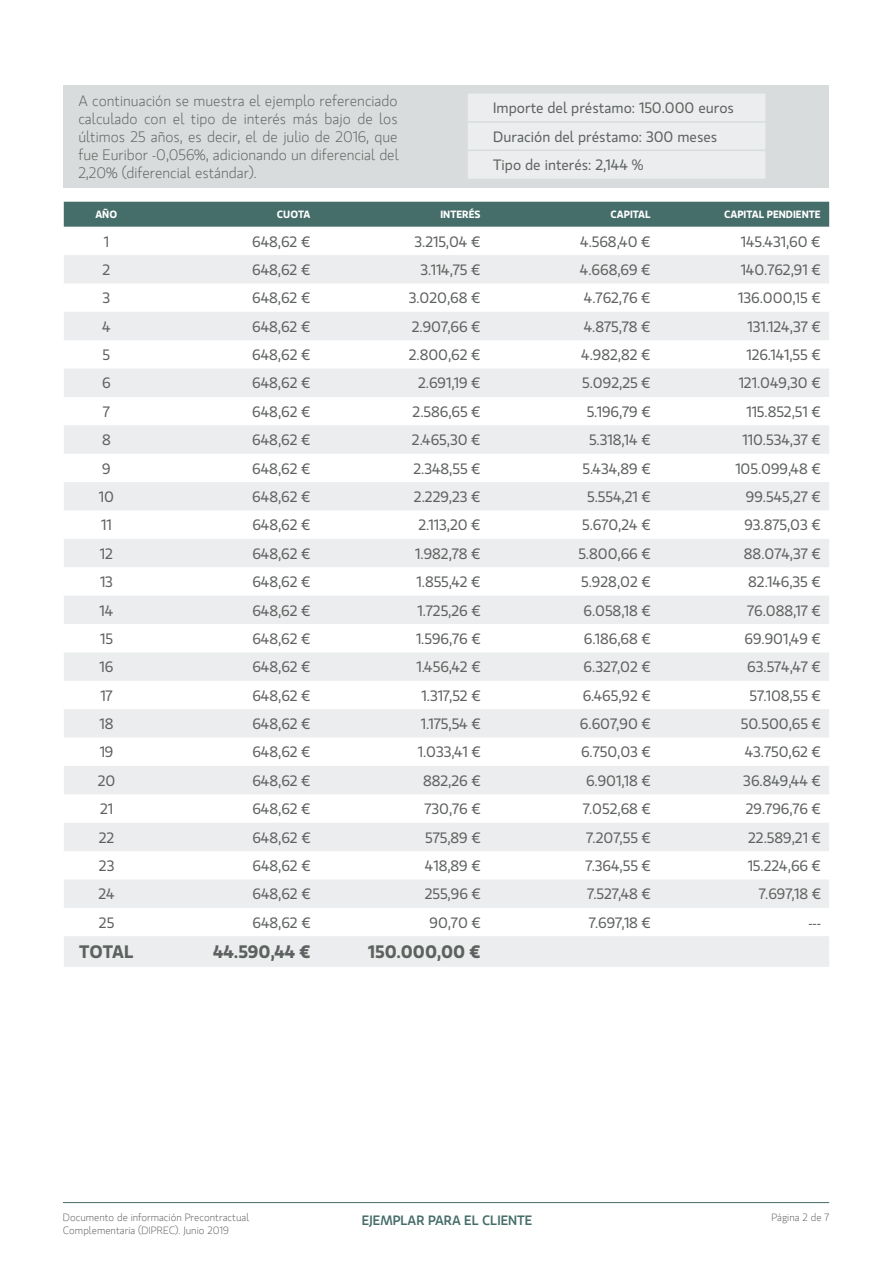
<style>
.page{position:relative;width:893px;height:1263px;background:#fff}
.page>*{position:absolute;margin:0;border:0;box-sizing:border-box;transform-origin:0 0}
.t1{font:600 18px "Gloriola";color:#5e625f}
.t2{font:15px/28.3px "Gloriola";color:#5e625f}
.t3{font:300 15px/18px "Gloriola";color:#5e625f;text-align:justify}
.t4{font:500 13.5px "Gloriola";color:#456d69}
.t5{font:300 10.5px/12.6px "Gloriola";color:#5e625f}
.t6{font:600 10.5px "Gloriola";color:#fff}
</style>
<div class="page">
<div style="left:64px;top:85px;width:765px;height:102px;background:#d8dcdc"></div>
<hr style="left:63px;top:1202px;width:766px;height:1px;background:#456d69">
<div style="left:468px;top:94px;width:297px;height:85px;background:#ebedee"></div>
<hr style="left:468px;top:121px;width:297px;height:2px;background:#d8dcdc">
<hr style="left:468px;top:150px;width:297px;height:1px;background:#d8dcdc">
<div style="left:64px;top:202px;width:765px;height:25px;background:#456d69"></div>
<svg style="left:64px;top:255px;width:765px;height:712px;fill:#ebedee"></svg>
<p class="t3" style="left:78px;top:92px;width:322px">A continuación se muestra el ejemplo referenciado calculado con el tipo de interés más bajo de los últimos 25 años, es decir, el de julio de 2016, que fue Euribor -0,056%, adicionando un diferencial del 2,20% (diferencial estándar).</p>
<p class="t2" style="left:493px;top:94px;width:242px">Importe del préstamo: 150.000 euros<br>Duración del préstamo: 300 meses<br>Tipo de interés: 2,144 %</p>
<p class="t6" style="left:95px;top:208px;width:23px">AÑO</p>
<p class="t6" style="left:277px;top:208px;width:35px">CUOTA</p>
<p class="t6" style="left:440px;top:208px;width:42px">INTERÉS</p>
<p class="t6" style="left:611px;top:208px;width:42px">CAPITAL</p>
<p class="t6" style="left:724px;top:208px;width:98px">CAPITAL PENDIENTE</p>
<p class="t2" style="left:104px;top:227px;width:7px">1</p>
<p class="t2" style="left:252px;top:227px;width:60px">648,62 €</p>
<p class="t2" style="left:414px;top:227px;width:68px">3.215,04 €</p>
<p class="t2" style="left:580px;top:227px;width:72px">4.568,40 €</p>
<p class="t2" style="left:741px;top:227px;width:81px">145.431,60 €</p>
<p class="t2" style="left:102px;top:256px;width:9px">2</p>
<p class="t2" style="left:252px;top:256px;width:60px">648,62 €</p>
<p class="t2" style="left:421px;top:256px;width:61px">3.114,75 €</p>
<p class="t2" style="left:580px;top:256px;width:72px">4.668,69 €</p>
<p class="t2" style="left:741px;top:256px;width:82px">140.762,91 €</p>
<p class="t2" style="left:102px;top:284px;width:9px">3</p>
<p class="t2" style="left:252px;top:284px;width:60px">648,62 €</p>
<p class="t2" style="left:409px;top:284px;width:73px">3.020,68 €</p>
<p class="t2" style="left:584px;top:284px;width:68px">4.762,76 €</p>
<p class="t2" style="left:738px;top:284px;width:84px">136.000,15 €</p>
<p class="t2" style="left:102px;top:313px;width:10px">4</p>
<p class="t2" style="left:252px;top:313px;width:60px">648,62 €</p>
<p class="t2" style="left:412px;top:313px;width:70px">2.907,66 €</p>
<p class="t2" style="left:584px;top:313px;width:68px">4.875,78 €</p>
<p class="t2" style="left:747px;top:313px;width:75px">131.124,37 €</p>
<p class="t2" style="left:103px;top:341px;width:9px">5</p>
<p class="t2" style="left:252px;top:341px;width:60px">648,62 €</p>
<p class="t2" style="left:409px;top:341px;width:73px">2.800,62 €</p>
<p class="t2" style="left:581px;top:341px;width:71px">4.982,82 €</p>
<p class="t2" style="left:746px;top:341px;width:76px">126.141,55 €</p>
<p class="t2" style="left:102px;top:369px;width:10px">6</p>
<p class="t2" style="left:252px;top:369px;width:60px">648,62 €</p>
<p class="t2" style="left:418px;top:369px;width:64px">2.691,19 €</p>
<p class="t2" style="left:582px;top:369px;width:70px">5.092,25 €</p>
<p class="t2" style="left:739px;top:369px;width:84px">121.049,30 €</p>
<p class="t2" style="left:103px;top:398px;width:9px">7</p>
<p class="t2" style="left:252px;top:398px;width:60px">648,62 €</p>
<p class="t2" style="left:413px;top:398px;width:70px">2.586,65 €</p>
<p class="t2" style="left:587px;top:398px;width:65px">5.196,79 €</p>
<p class="t2" style="left:746px;top:398px;width:76px">115.852,51 €</p>
<p class="t2" style="left:102px;top:426px;width:10px">8</p>
<p class="t2" style="left:252px;top:426px;width:60px">648,62 €</p>
<p class="t2" style="left:412px;top:426px;width:70px">2.465,30 €</p>
<p class="t2" style="left:589px;top:426px;width:63px">5.318,14 €</p>
<p class="t2" style="left:743px;top:426px;width:80px">110.534,37 €</p>
<p class="t2" style="left:102px;top:455px;width:10px">9</p>
<p class="t2" style="left:252px;top:455px;width:60px">648,62 €</p>
<p class="t2" style="left:413px;top:455px;width:69px">2.348,55 €</p>
<p class="t2" style="left:582px;top:455px;width:70px">5.434,89 €</p>
<p class="t2" style="left:735px;top:455px;width:87px">105.099,48 €</p>
<p class="t2" style="left:99px;top:483px;width:17px">10</p>
<p class="t2" style="left:252px;top:483px;width:60px">648,62 €</p>
<p class="t2" style="left:414px;top:483px;width:68px">2.229,23 €</p>
<p class="t2" style="left:587px;top:483px;width:65px">5.554,21 €</p>
<p class="t2" style="left:746px;top:483px;width:76px">99.545,27 €</p>
<p class="t2" style="left:101px;top:511px;width:12px">11</p>
<p class="t2" style="left:252px;top:511px;width:60px">648,62 €</p>
<p class="t2" style="left:418px;top:511px;width:64px">2.113,20 €</p>
<p class="t2" style="left:582px;top:511px;width:70px">5.670,24 €</p>
<p class="t2" style="left:744px;top:511px;width:78px">93.875,03 €</p>
<p class="t2" style="left:100px;top:540px;width:15px">12</p>
<p class="t2" style="left:252px;top:540px;width:60px">648,62 €</p>
<p class="t2" style="left:415px;top:540px;width:67px">1.982,78 €</p>
<p class="t2" style="left:578px;top:540px;width:74px">5.800,66 €</p>
<p class="t2" style="left:744px;top:540px;width:79px">88.074,37 €</p>
<p class="t2" style="left:100px;top:568px;width:14px">13</p>
<p class="t2" style="left:252px;top:568px;width:60px">648,62 €</p>
<p class="t2" style="left:417px;top:568px;width:66px">1.855,42 €</p>
<p class="t2" style="left:581px;top:568px;width:71px">5.928,02 €</p>
<p class="t2" style="left:748px;top:568px;width:74px">82.146,35 €</p>
<p class="t2" style="left:100px;top:596px;width:15px">14</p>
<p class="t2" style="left:252px;top:596px;width:60px">648,62 €</p>
<p class="t2" style="left:417px;top:596px;width:65px">1.725,26 €</p>
<p class="t2" style="left:584px;top:596px;width:69px">6.058,18 €</p>
<p class="t2" style="left:747px;top:596px;width:75px">76.088,17 €</p>
<p class="t2" style="left:100px;top:625px;width:14px">15</p>
<p class="t2" style="left:252px;top:625px;width:60px">648,62 €</p>
<p class="t2" style="left:416px;top:625px;width:66px">1.596,76 €</p>
<p class="t2" style="left:584px;top:625px;width:68px">6.186,68 €</p>
<p class="t2" style="left:744px;top:625px;width:78px">69.901,49 €</p>
<p class="t2" style="left:100px;top:653px;width:15px">16</p>
<p class="t2" style="left:252px;top:653px;width:60px">648,62 €</p>
<p class="t2" style="left:416px;top:653px;width:66px">1.456,42 €</p>
<p class="t2" style="left:584px;top:653px;width:69px">6.327,02 €</p>
<p class="t2" style="left:747px;top:653px;width:75px">63.574,47 €</p>
<p class="t2" style="left:100px;top:682px;width:14px">17</p>
<p class="t2" style="left:252px;top:682px;width:60px">648,62 €</p>
<p class="t2" style="left:422px;top:682px;width:61px">1.317,52 €</p>
<p class="t2" style="left:583px;top:682px;width:70px">6.465,92 €</p>
<p class="t2" style="left:749px;top:682px;width:73px">57.108,55 €</p>
<p class="t2" style="left:100px;top:710px;width:15px">18</p>
<p class="t2" style="left:252px;top:710px;width:60px">648,62 €</p>
<p class="t2" style="left:421px;top:710px;width:61px">1.175,54 €</p>
<p class="t2" style="left:580px;top:710px;width:72px">6.607,90 €</p>
<p class="t2" style="left:741px;top:710px;width:82px">50.500,65 €</p>
<p class="t2" style="left:100px;top:738px;width:15px">19</p>
<p class="t2" style="left:252px;top:738px;width:60px">648,62 €</p>
<p class="t2" style="left:418px;top:738px;width:64px">1.033,41 €</p>
<p class="t2" style="left:581px;top:738px;width:71px">6.750,03 €</p>
<p class="t2" style="left:745px;top:738px;width:78px">43.750,62 €</p>
<p class="t2" style="left:98px;top:767px;width:19px">20</p>
<p class="t2" style="left:252px;top:767px;width:60px">648,62 €</p>
<p class="t2" style="left:423px;top:767px;width:59px">882,26 €</p>
<p class="t2" style="left:586px;top:767px;width:66px">6.901,18 €</p>
<p class="t2" style="left:743px;top:767px;width:79px">36.849,44 €</p>
<p class="t2" style="left:100px;top:795px;width:15px">21</p>
<p class="t2" style="left:252px;top:795px;width:60px">648,62 €</p>
<p class="t2" style="left:425px;top:795px;width:58px">730,76 €</p>
<p class="t2" style="left:583px;top:795px;width:70px">7.052,68 €</p>
<p class="t2" style="left:746px;top:795px;width:77px">29.796,76 €</p>
<p class="t2" style="left:99px;top:823px;width:17px">22</p>
<p class="t2" style="left:252px;top:823px;width:60px">648,62 €</p>
<p class="t2" style="left:425px;top:823px;width:57px">575,89 €</p>
<p class="t2" style="left:586px;top:823px;width:66px">7.207,55 €</p>
<p class="t2" style="left:748px;top:823px;width:74px">22.589,21 €</p>
<p class="t2" style="left:99px;top:852px;width:17px">23</p>
<p class="t2" style="left:252px;top:852px;width:60px">648,62 €</p>
<p class="t2" style="left:425px;top:852px;width:57px">418,89 €</p>
<p class="t2" style="left:585px;top:852px;width:67px">7.364,55 €</p>
<p class="t2" style="left:748px;top:852px;width:75px">15.224,66 €</p>
<p class="t2" style="left:99px;top:880px;width:18px">24</p>
<p class="t2" style="left:252px;top:880px;width:60px">648,62 €</p>
<p class="t2" style="left:425px;top:880px;width:58px">255,96 €</p>
<p class="t2" style="left:587px;top:880px;width:65px">7.527,48 €</p>
<p class="t2" style="left:759px;top:880px;width:64px">7.697,18 €</p>
<p class="t2" style="left:99px;top:909px;width:17px">25</p>
<p class="t2" style="left:253px;top:909px;width:60px">648,62 €</p>
<p class="t2" style="left:429px;top:909px;width:53px">90,70 €</p>
<p class="t2" style="left:589px;top:909px;width:64px">7.697,18 €</p>
<p class="t2" style="left:808px;top:909px;width:14px">---</p>
<p class="t1" style="left:79px;top:941px;width:56px">TOTAL</p>
<p class="t1" style="left:213px;top:941px;width:99px">44.590,44 €</p>
<p class="t1" style="left:368px;top:941px;width:114px">150.000,00 €</p>
<p class="t5" style="left:63px;top:1211px;width:188px">Documento de información Precontractual<br>Complementaria (DIPREC). Junio 2019</p>
<p class="t4" style="left:362px;top:1212px;width:172px">EJEMPLAR PARA EL CLIENTE</p>
<p class="t5" style="left:771px;top:1211px;width:59px">Página 2 de 7</p>
</div>
